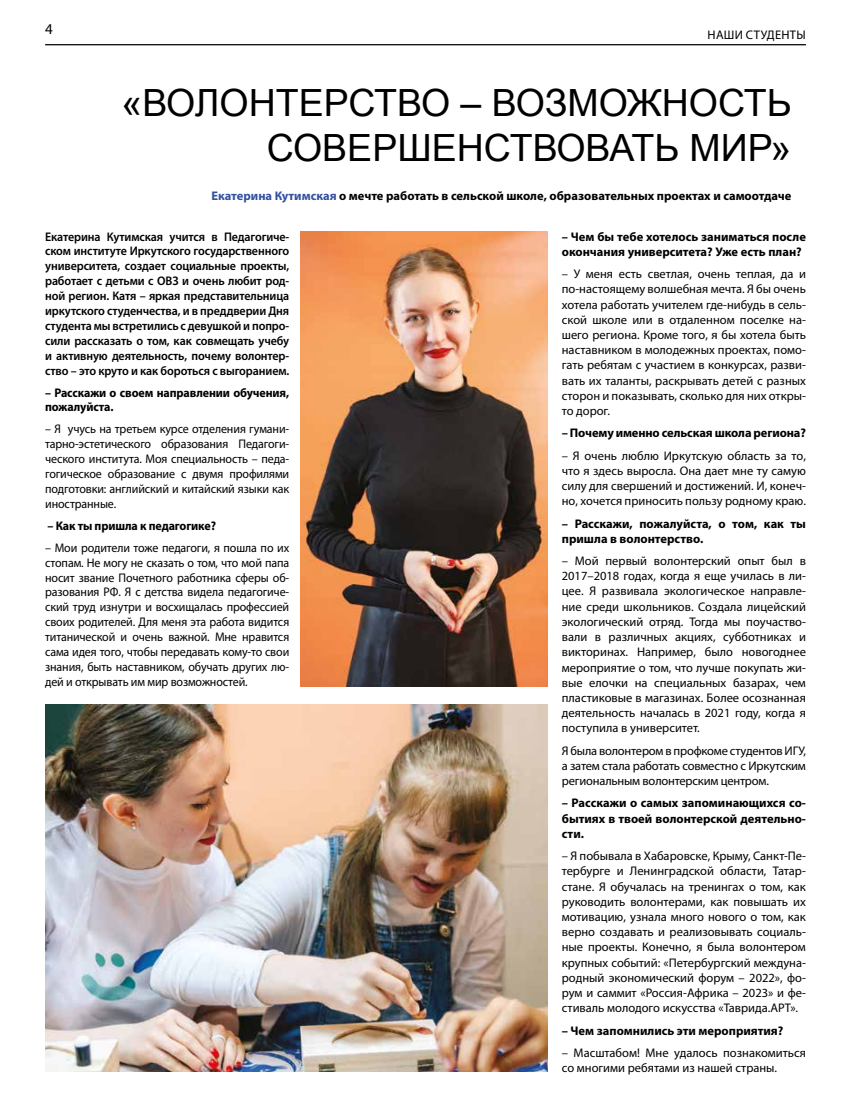
<style>
.page{position:relative;width:851px;height:1117px;background:#fff}
.page>*{position:absolute;margin:0;border:0;box-sizing:border-box;transform-origin:0 0}
.t1{font:37.5px/45px "Arial";color:#000;text-align:right}
.t2{font:15px "Myriad Pro";color:#000}
.t3{font:12.5px/15.2px "Myriad Pro";color:#000;text-align:justify}
.t4{font:12.5px/15px "Myriad Pro";color:#000;text-align:justify;scale:.96 1}
.t5{font:600 12.5px/14.9px "Myriad Pro";letter-spacing:-.01em;color:#000;text-align:justify;scale:.96 1}
.t6{font:700 12.5px/15.2px "Myriad Pro";color:#000}
.t7{font:700 12.5px/14.9px "Myriad Pro";color:#000;scale:.96 1}
.t8{font:12.5px "Myriad Pro";letter-spacing:.02em;color:#000}
.s1{color:#33519f}
</style>
<div class="page">
<hr style="left:45px;top:44px;width:760px;height:1px;background:#000">
<img style="left:300px;top:231px;width:247px;height:455px">
<img style="left:45px;top:704px;width:502px;height:367px">
<p class="t2" style="left:45px;top:20px;width:9px">4</p>
<p class="t8" style="left:707px;top:27px;width:100px">НАШИ СТУДЕНТЫ</p>
<h1 class="t1" style="left:121px;top:81px;width:671px">«ВОЛОНТЕРСТВО – ВОЗМОЖНОСТЬ<br>СОВЕРШЕНСТВОВАТЬ МИР»</h1>
<p class="t6" style="left:211px;top:188px;width:581px"><span class="s1">Екатерина Кутимская</span> о мечте работать в сельской школе, образовательных проектах и самоотдаче</p>
<p class="t5" style="left:45px;top:228px;width:256px">Екатерина Кутимская учится в Педагогиче&shy;ском институте Иркутского государственного университета, создает социальные проекты, работает с детьми с ОВЗ и очень любит род&shy;ной регион. Катя – яркая представительница иркутского студенчества, и в преддверии Дня студента мы встретились с девушкой и попро&shy;сили рассказать о том, как совмещать учебу и активную деятельность, почему волонтер&shy;ство – это круто и как бороться с выгоранием.</p>
<p class="t7" style="left:45px;top:384px;width:256px">– Расскажи о своем направлении обучения, пожалуйста.</p>
<p class="t4" style="left:45px;top:421px;width:256px">– Я учусь на третьем курсе отделения гумани&shy;тарно-эстетического образования Педагоги&shy;ческого института. Моя специальность – педа&shy;гогическое образование с двумя профилями подготовки: английский и китайский языки как иностранные.</p>
<p class="t7" style="left:48px;top:517px;width:177px">– Как ты пришла к педагогике?</p>
<p class="t4" style="left:45px;top:540px;width:256px">– Мои родители тоже педагоги, я пошла по их стопам. Не могу не сказать о том, что мой папа носит звание Почетного работника сферы об&shy;разования РФ. Я с детства видела педагогиче&shy;ский труд изнутри и восхищалась профессией своих родителей. Для меня эта работа видится титанической и очень важной. Мне нравится сама идея того, чтобы передавать кому-то свои знания, быть наставником, обучать других лю&shy;дей и открывать им мир возможностей.</p>
<p class="t6" style="left:561px;top:228px;width:245px">– Чем бы тебе хотелось заниматься после окончания университета? Уже есть план?</p>
<p class="t3" style="left:561px;top:266px;width:245px">– У меня есть светлая, очень теплая, да и по-настоящему волшебная мечта. Я бы очень хотела работать учителем где-нибудь в сель&shy;ской школе или в отдаленном поселке на&shy;шего региона. Кроме того, я бы хотела быть наставником в молодежных проектах, помо&shy;гать ребятам с участием в конкурсах, разви&shy;вать их таланты, раскрывать детей с разных сторон и показывать, сколько для них откры&shy;то дорог.</p>
<p class="t6" style="left:561px;top:425px;width:245px">– Почему именно сельская школа региона?</p>
<p class="t3" style="left:561px;top:447px;width:245px">– Я очень люблю Иркутскую область за то, что я здесь выросла. Она дает мне ту самую силу для свершений и достижений. И, конеч&shy;но, хочется приносить пользу родному краю.</p>
<p class="t6" style="left:561px;top:515px;width:245px">– Расскажи, пожалуйста, о том, как ты пришла в волонтерство.</p>
<p class="t3" style="left:561px;top:553px;width:245px">– Мой первый волонтерский опыт был в 2017–2018 годах, когда я еще училась в ли&shy;цее. Я развивала экологическое направле&shy;ние среди школьников. Создала лицейский экологический отряд. Тогда мы поучаство&shy;вали в различных акциях, субботниках и викторинах. Например, было новогоднее мероприятие о том, что лучше покупать жи&shy;вые елочки на специальных базарах, чем пластиковые в магазинах. Более осознанная деятельность началась в 2021 году, когда я поступила в университет.</p>
<p class="t3" style="left:561px;top:742px;width:246px">Я была волонтером в профкоме студентов ИГУ, а затем стала работать совместно с Иркутским региональным волонтерским центром.</p>
<p class="t6" style="left:561px;top:795px;width:245px;text-align:justify">– Расскажи о самых запоминающихся со&shy;бытиях в твоей волонтерской деятельно&shy;сти.</p>
<p class="t3" style="left:561px;top:847px;width:246px">– Я побывала в Хабаровске, Крыму, Санкт-Пе&shy;тербурге и Ленинградской области, Татар&shy;стане. Я обучалась на тренингах о том, как руководить волонтерами, как повышать их мотивацию, узнала много нового о том, как верно создавать и реализовывать социаль&shy;ные проекты. Конечно, я была волонтером крупных событий: «Петербургский междуна&shy;родный экономический форум – 2022», фо&shy;рум и саммит «Россия-Африка – 2023» и фе&shy;стиваль молодого искусства «Таврида.АРТ».</p>
<p class="t6" style="left:561px;top:1022px;width:223px">– Чем запомнились эти мероприятия?</p>
<p class="t3" style="left:561px;top:1044px;width:245px">– Масштабом! Мне удалось познакомиться со многими ребятами из нашей страны.</p>
</div>
